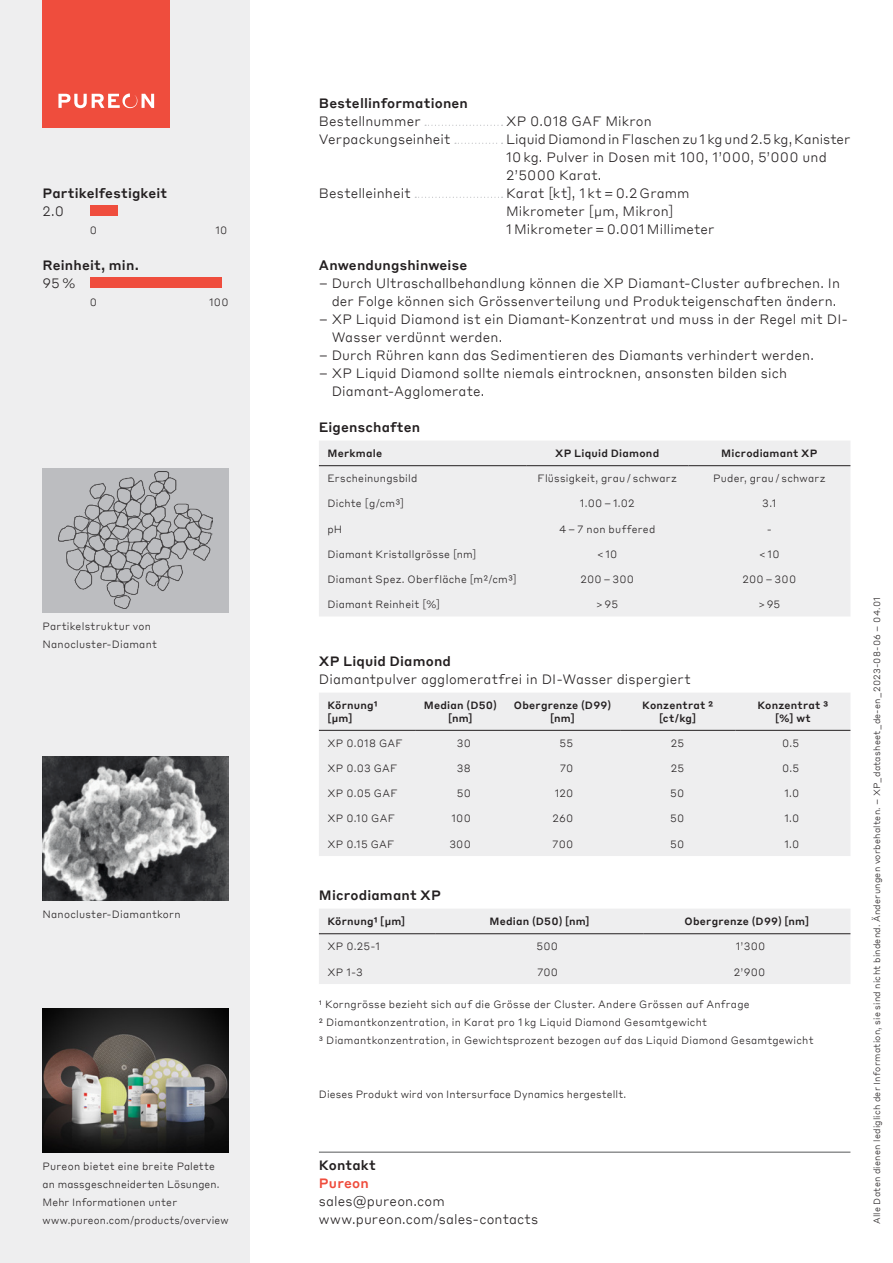
<style>
.page{position:relative;width:893px;height:1263px;background:#fff}
.page>*{position:absolute;margin:0;border:0;box-sizing:border-box;transform-origin:0 0}
._9_12_Text_Füllzeichen{font:300 13.5px/18px "Styrene BTT";letter-spacing:.01em;color:#231f20}
._9_12_Titel{font:500 13.5px "Styrene BTT";letter-spacing:.01em;color:#231f20}
._9_12_Text{font:300 13.5px "Styrene BTT";letter-spacing:.01em;color:#231f20}
.t1{font:500 13.5px "Styrene BTT";letter-spacing:.015em;color:#ef4d3d}
._7_10_Text{font:300 10.5px/18px "Styrene BTT";letter-spacing:.02em;color:#231f20}
._7_8_4_Text{font:300 10.5px "Styrene BTT";letter-spacing:.02em;color:#231f20}
._7_8_4_Titel{font:500 10.5px "Styrene BTT";letter-spacing:.02em;color:#231f20}
.t2{font:300 9px "Styrene BTT";letter-spacing:.025em;color:#231f20}
</style>
<div class="page">
<div style="left:0;top:0;width:250px;height:1263px;background:#eeeeef"></div>
<img style="left:43px;top:1008px;width:186px;height:144px">
<div style="left:43px;top:0;width:127px;height:128px;background:#ef4d3d"></div>
<svg style="left:58px;top:94px;width:96px;height:14px"></svg>
<hr style="left:319px;top:1152px;width:531px;height:1px;background:#57585a">
<div style="left:43px;top:468px;width:186px;height:144px;background:#bcbdc0"></div>
<img style="left:58px;top:471px;width:155px;height:138px">
<img style="left:43px;top:756px;width:186px;height:144px">
<div style="left:90px;top:205px;width:28px;height:11px;background:#ef4d3d"></div>
<div style="left:90px;top:277px;width:132px;height:11px;background:#ef4d3d"></div>
<svg style="left:425px;top:125px;width:78px;height:1px"></svg>
<svg style="left:455px;top:143px;width:48px;height:1px"></svg>
<svg style="left:415px;top:197px;width:88px;height:1px"></svg>
<div style="left:319px;top:441px;width:531px;height:175px;background:#eeeeef"></div>
<hr style="left:319px;top:465px;width:207px;height:1px;background:#231f20">
<hr style="left:526px;top:465px;width:162px;height:1px;background:#231f20">
<hr style="left:688px;top:465px;width:162px;height:1px;background:#231f20">
<div style="left:319px;top:693px;width:531px;height:163px;background:#eeeeef"></div>
<hr style="left:319px;top:730px;width:97px;height:1px;background:#231f20">
<hr style="left:416px;top:730px;width:89px;height:1px;background:#231f20">
<hr style="left:505px;top:730px;width:115px;height:1px;background:#231f20">
<hr style="left:620px;top:730px;width:115px;height:1px;background:#231f20">
<hr style="left:735px;top:730px;width:115px;height:1px;background:#231f20">
<div style="left:319px;top:909px;width:531px;height:75px;background:#eeeeef"></div>
<hr style="left:319px;top:933px;width:117px;height:1px;background:#231f20">
<hr style="left:436px;top:933px;width:207px;height:1px;background:#231f20">
<hr style="left:643px;top:933px;width:207px;height:1px;background:#231f20">
<p class="_9_12_Titel" style="left:43px;top:182px;width:126px">Partikelfestigkeit</p>
<p class="_9_12_Text" style="left:43px;top:200px;width:23px">2.0</p>
<p class="_7_10_Text" style="left:90px;top:220px;width:9px">0</p>
<p class="_7_10_Text" style="left:216px;top:220px;width:13px">10</p>
<p class="_9_12_Titel" style="left:43px;top:254px;width:98px">Reinheit, min.</p>
<p class="_9_12_Text" style="left:43px;top:272px;width:35px">95 %</p>
<p class="_7_10_Text" style="left:90px;top:292px;width:9px">0</p>
<p class="_7_10_Text" style="left:209px;top:292px;width:21px">100</p>
<p class="_7_10_Text" style="left:43px;top:616px;width:116px">Partikelstruktur von<br>Nanocluster-Diamant</p>
<p class="_7_10_Text" style="left:43px;top:904px;width:140px">Nanocluster-Diamantkorn</p>
<p class="_9_12_Titel" style="left:319px;top:92px;width:151px">Bestellinformationen</p>
<p class="_9_12_Text_Füllzeichen" style="left:319px;top:111px;width:103px">Bestellnummer</p>
<p class="_9_12_Text_Füllzeichen" style="left:506px;top:111px;width:147px">XP 0.018 GAF Mikron</p>
<p class="_9_12_Text_Füllzeichen" style="left:319px;top:129px;width:133px">Verpackungseinheit</p>
<p class="_9_12_Text_Füllzeichen" style="left:506px;top:129px;width:346px">Liquid Diamond in Flaschen zu 1 kg und 2.5 kg, Kanister<br>10 kg. Pulver in Dosen mit 100, 1’000, 5’000 und<br>2’5000 Karat.</p>
<p class="_9_12_Text_Füllzeichen" style="left:319px;top:183px;width:93px">Bestelleinheit</p>
<p class="_9_12_Text_Füllzeichen" style="left:506px;top:183px;width:210px">Karat [kt], 1 kt = 0.2 Gramm<br>Mikrometer [μm, Mikron]<br>1 Mikrometer = 0.001 Millimeter</p>
<p class="_9_12_Titel" style="left:319px;top:254px;width:150px">Anwendungshinweise</p>
<p class="_9_12_Text_Füllzeichen" style="left:319px;top:273px;width:523px;text-align:right">– Durch Ultraschallbehandlung können die XP Diamant-Cluster aufbrechen. In der Folge können sich Grössenverteilung und Produkteigenschaften ändern.</p>
<p class="_9_12_Text_Füllzeichen" style="left:332px;top:309px;width:518px;text-indent:-13px">– XP Liquid Diamond ist ein Diamant-Konzentrat und muss in der Regel mit DI-<br>Wasser verdünnt werden.</p>
<p class="_9_12_Text_Füllzeichen" style="left:319px;top:345px;width:496px">– Durch Rühren kann das Sedimentieren des Diamants verhindert werden.</p>
<p class="_9_12_Text_Füllzeichen" style="left:332px;top:363px;width:457px;text-indent:-13px">– XP Liquid Diamond sollte niemals eintrocknen, ansonsten bilden sich<br>Diamant-Agglomerate.</p>
<p class="_9_12_Titel" style="left:319px;top:416px;width:103px">Eigenschaften</p>
<p class="_7_8_4_Titel" style="left:327px;top:444px;width:56px">Merkmale</p>
<p class="_7_8_4_Titel" style="left:555px;top:444px;width:106px">XP Liquid Diamond</p>
<p class="_7_8_4_Titel" style="left:721px;top:444px;width:98px">Microdiamant XP</p>
<p class="_7_8_4_Text" style="left:327px;top:470px;width:91px">Erscheinungsbild</p>
<p class="_7_8_4_Text" style="left:538px;top:470px;width:141px">Flüssigkeit, grau / schwarz</p>
<p class="_7_8_4_Text" style="left:713px;top:470px;width:114px">Puder, grau / schwarz</p>
<p class="_7_8_4_Text" style="left:327px;top:495px;width:78px">Dichte [g/cm³]</p>
<p class="_7_8_4_Text" style="left:580px;top:495px;width:56px">1.00 – 1.02</p>
<p class="_7_8_4_Text" style="left:762px;top:495px;width:16px">3.1</p>
<p class="_7_8_4_Text" style="left:327px;top:520px;width:16px">pH</p>
<p class="_7_8_4_Text" style="left:559px;top:520px;width:98px">4 – 7 non buffered</p>
<p class="_7_8_4_Text" style="left:767px;top:520px;width:7px">-</p>
<p class="_7_8_4_Text" style="left:327px;top:545px;width:151px">Diamant Kristallgrösse [nm]</p>
<p class="_7_8_4_Text" style="left:597px;top:545px;width:22px">&lt; 10</p>
<p class="_7_8_4_Text" style="left:759px;top:545px;width:22px">&lt; 10</p>
<p class="_7_8_4_Text" style="left:327px;top:570px;width:191px">Diamant Spez. Oberfläche [m²/cm³]</p>
<p class="_7_8_4_Text" style="left:580px;top:570px;width:55px">200 – 300</p>
<p class="_7_8_4_Text" style="left:743px;top:570px;width:55px">200 – 300</p>
<p class="_7_8_4_Text" style="left:327px;top:595px;width:114px">Diamant Reinheit [%]</p>
<p class="_7_8_4_Text" style="left:596px;top:595px;width:24px">&gt; 95</p>
<p class="_7_8_4_Text" style="left:758px;top:595px;width:24px">&gt; 95</p>
<p class="_9_12_Titel" style="left:319px;top:650px;width:134px">XP Liquid Diamond</p>
<p class="_9_12_Text" style="left:319px;top:668px;width:373px">Diamantpulver agglomeratfrei in DI-Wasser dispergiert</p>
<p class="_7_8_4_Titel" style="left:327px;top:696px;width:52px">Körnung¹</p>
<p class="_7_8_4_Titel" style="left:327px;top:709px;width:27px">[µm]</p>
<p class="_7_8_4_Titel" style="left:424px;top:696px;width:75px">Median (D50)</p>
<p class="_7_8_4_Titel" style="left:448px;top:709px;width:26px">[nm]</p>
<p class="_7_8_4_Titel" style="left:514px;top:696px;width:99px">Obergrenze (D99)</p>
<p class="_7_8_4_Titel" style="left:550px;top:709px;width:26px">[nm]</p>
<p class="_7_8_4_Titel" style="left:642px;top:696px;width:72px">Konzentrat ²</p>
<p class="_7_8_4_Titel" style="left:659px;top:709px;width:39px">[ct/kg]</p>
<p class="_7_8_4_Titel" style="left:757px;top:696px;width:73px">Konzentrat ³</p>
<p class="_7_8_4_Titel" style="left:775px;top:709px;width:37px">[%] wt</p>
<p class="_7_8_4_Text" style="left:327px;top:734px;width:77px">XP 0.018 GAF</p>
<p class="_7_8_4_Text" style="left:457px;top:734px;width:16px">30</p>
<p class="_7_8_4_Text" style="left:560px;top:734px;width:15px">55</p>
<p class="_7_8_4_Text" style="left:671px;top:734px;width:15px">25</p>
<p class="_7_8_4_Text" style="left:782px;top:734px;width:19px">0.5</p>
<p class="_7_8_4_Text" style="left:327px;top:760px;width:71px">XP 0.03 GAF</p>
<p class="_7_8_4_Text" style="left:457px;top:760px;width:15px">38</p>
<p class="_7_8_4_Text" style="left:560px;top:760px;width:15px">70</p>
<p class="_7_8_4_Text" style="left:671px;top:760px;width:15px">25</p>
<p class="_7_8_4_Text" style="left:782px;top:760px;width:19px">0.5</p>
<p class="_7_8_4_Text" style="left:327px;top:785px;width:72px">XP 0.05 GAF</p>
<p class="_7_8_4_Text" style="left:457px;top:785px;width:16px">50</p>
<p class="_7_8_4_Text" style="left:555px;top:785px;width:20px">120</p>
<p class="_7_8_4_Text" style="left:670px;top:785px;width:16px">50</p>
<p class="_7_8_4_Text" style="left:784px;top:785px;width:17px">1.0</p>
<p class="_7_8_4_Text" style="left:327px;top:810px;width:69px">XP 0.10 GAF</p>
<p class="_7_8_4_Text" style="left:451px;top:810px;width:21px">100</p>
<p class="_7_8_4_Text" style="left:553px;top:810px;width:22px">260</p>
<p class="_7_8_4_Text" style="left:670px;top:810px;width:16px">50</p>
<p class="_7_8_4_Text" style="left:784px;top:810px;width:17px">1.0</p>
<p class="_7_8_4_Text" style="left:327px;top:835px;width:68px">XP 0.15 GAF</p>
<p class="_7_8_4_Text" style="left:449px;top:835px;width:23px">300</p>
<p class="_7_8_4_Text" style="left:552px;top:835px;width:23px">700</p>
<p class="_7_8_4_Text" style="left:670px;top:835px;width:16px">50</p>
<p class="_7_8_4_Text" style="left:784px;top:835px;width:17px">1.0</p>
<p class="_9_12_Titel" style="left:319px;top:884px;width:124px">Microdiamant XP</p>
<p class="_7_8_4_Titel" style="left:327px;top:912px;width:79px">Körnung¹ [µm]</p>
<p class="_7_8_4_Titel" style="left:489px;top:912px;width:102px">Median (D50) [nm]</p>
<p class="_7_8_4_Titel" style="left:684px;top:912px;width:126px">Obergrenze (D99) [nm]</p>
<p class="_7_8_4_Text" style="left:327px;top:938px;width:54px">XP 0.25-1</p>
<p class="_7_8_4_Text" style="left:536px;top:938px;width:23px">500</p>
<p class="_7_8_4_Text" style="left:736px;top:938px;width:31px">1’300</p>
<p class="_7_8_4_Text" style="left:327px;top:963px;width:37px">XP 1-3</p>
<p class="_7_8_4_Text" style="left:537px;top:963px;width:23px">700</p>
<p class="_7_8_4_Text" style="left:734px;top:963px;width:33px">2’900</p>
<p class="_7_10_Text" style="left:319px;top:994px;width:432px">1 Korngrösse bezieht sich auf die Grösse der Cluster. Andere Grössen auf Anfrage</p>
<p class="_7_10_Text" style="left:319px;top:1012px;width:390px">2 Diamantkonzentration, in Karat pro 1 kg Liquid Diamond Gesamtgewicht</p>
<p class="_7_10_Text" style="left:319px;top:1030px;width:496px">3 Diamantkonzentration, in Gewichtsprozent bezogen auf das Liquid Diamond Gesamtgewicht</p>
<p class="_7_10_Text" style="left:319px;top:1084px;width:309px">Dieses Produkt wird von Intersurface Dynamics hergestellt.</p>
<p class="_7_10_Text" style="left:43px;top:1156px;width:188px">Pureon bietet eine breite Palette an massgeschneiderten Lösungen.<br>Mehr Informationen unter www.pureon.com/products/overview</p>
<p class="_9_12_Titel" style="left:319px;top:1154px;width:58px">Kontakt</p>
<p class="t1" style="left:319px;top:1172px;width:51px">Pureon</p>
<p class="_9_12_Text_Füllzeichen" style="left:319px;top:1191px;width:221px">sales@pureon.com www.pureon.com/sales-contacts</p>
<p class="t2" style="left:869px;top:1224px;width:629px;rotate:-90deg">Alle Daten dienen lediglich der Information, sie sind nicht bindend. Änderungen vorbehalten. – XP_datasheet_de-en_2023-08-06 – 04.01</p>
</div>
